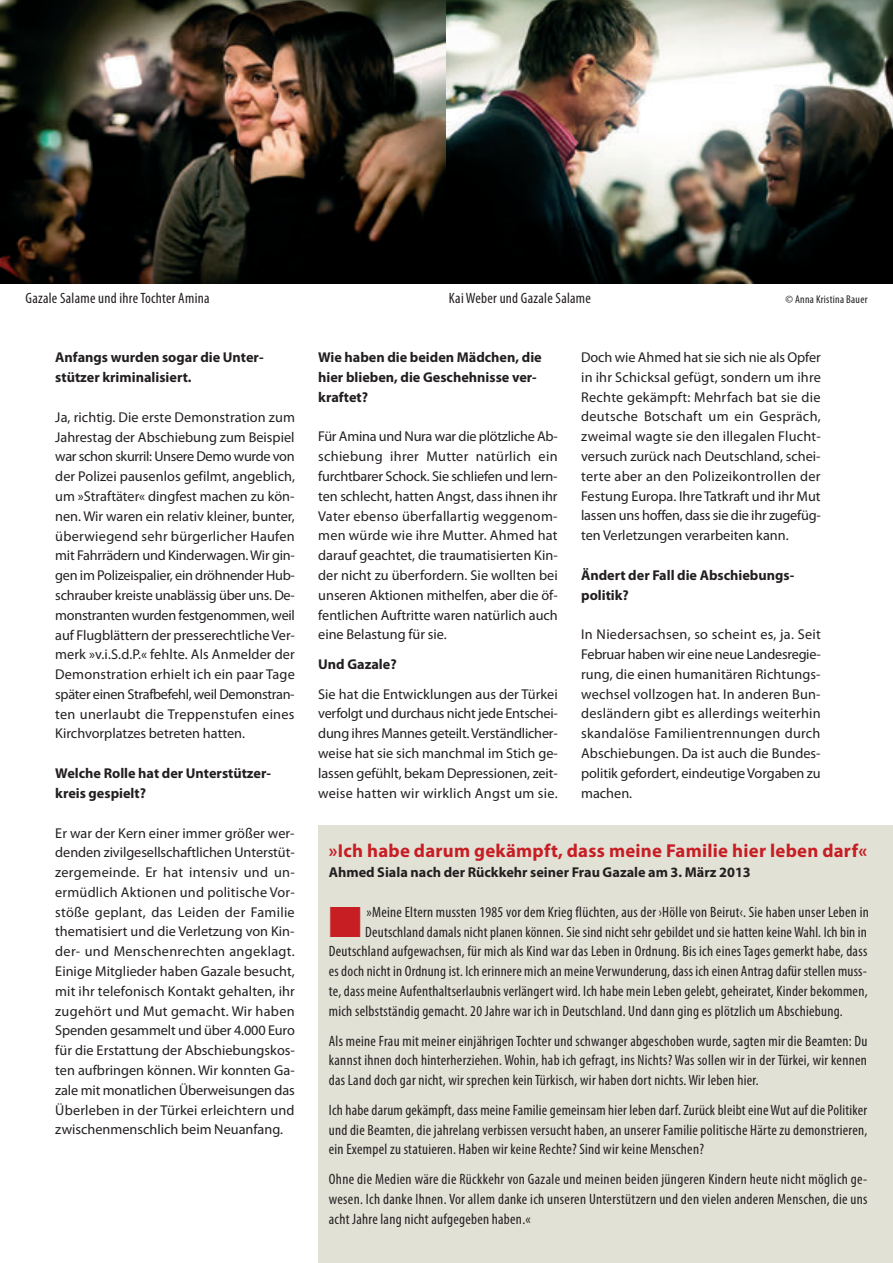
<style>
.page{position:relative;width:893px;height:1263px;background:#fff}
.page>*{position:absolute;margin:0;border:0;box-sizing:border-box;transform-origin:0 0}
.t1{font:43.35px "Zapf Dingbats";color:#c71e24}
.t2{font:700 18.75px "Myriad Pro";letter-spacing:.015em;color:#c71e24}
.t3{font:condensed 15px/19.8px "Myriad Pro";letter-spacing:.02em;color:#231f20;text-align:justify}
.t4{font:14.25px/19.8px "Myriad Pro";color:#231f20;text-align:justify}
.t5{font:700 14.25px/19.8px "Myriad Pro";color:#231f20}
.t6{font:condensed 11.25px "Myriad Pro";letter-spacing:.025em;color:#231f20}
</style>
<div class="page">
<img style="left:0;top:0;width:446px;height:283px">
<img style="left:446px;top:0;width:447px;height:283px">
<div style="left:318px;top:825px;width:575px;height:438px;background:#e2e1d6"></div>
<p class="t3" style="left:26px;top:288px;width:186px">Gazale Salame und ihre Tochter Amina</p>
<p class="t3" style="left:449px;top:288px;width:144px">Kai Weber und Gazale Salame</p>
<p class="t6" style="left:785px;top:292px;width:84px">© Anna Kristina Bauer</p>
<p class="t5" style="left:55px;top:349px;width:210px">Anfangs wurden sogar die Unter - stützer kriminalisiert.</p>
<p class="t4" style="left:55px;top:408px;width:241px">Ja, richtig. Die erste Demonstration zum Jahrestag der Abschiebung zum Beispiel war schon skurril: Unsere Demo wurde von der Polizei pausenlos gefilmt, angeblich, um »Straftäter« dingfest machen zu kön&shy;nen. Wir waren ein relativ kleiner, bunter, überwiegend sehr bürgerlicher Haufen mit Fahrrädern und Kinderwagen. Wir gin&shy;gen im Polizeispalier, ein dröhnender Hub - schrauber kreiste unablässig über uns. De&shy;monstranten wurden festgenommen, weil auf Flugblättern der presserechtliche Ver&shy;merk »v.i.S.d.P.« fehlte. Als Anmelder der Demonstration erhielt ich ein paar Tage später einen Strafbefehl, weil Demonstran&shy;ten unerlaubt die Treppenstufen eines Kirchvorplatzes betreten hatten.</p>
<p class="t5" style="left:55px;top:765px;width:217px">Welche Rolle hat der Unterstützer&shy;kreis gespielt?</p>
<p class="t4" style="left:55px;top:824px;width:241px">Er war der Kern einer immer größer wer - denden zivilgesellschaftlichen Unterstüt&shy;zergemeinde. Er hat intensiv und un - ermüdlich Aktionen und politische Vor&shy;stöße geplant, das Leiden der Familie thematisiert und die Verletzung von Kin&shy;der- und Menschenrechten angeklagt.<br>Einige Mitglieder haben Gazale besucht, mit ihr telefonisch Kontakt gehalten, ihr zugehört und Mut gemacht. Wir haben Spenden gesammelt und über 4.000 Euro für die Erstattung der Abschiebungskos&shy;ten aufbringen können. Wir konnten Ga&shy;zale mit monatlichen Überweisungen das Überleben in der Türkei erleichtern und zwischenmenschlich beim Neuanfang.</p>
<p class="t5" style="left:318px;top:349px;width:225px">Wie haben die beiden Mädchen, die hier blieben, die Geschehnisse ver&shy;kraftet?</p>
<p class="t4" style="left:318px;top:428px;width:241px">Für Amina und Nura war die plötzliche Ab&shy;schiebung ihrer Mutter natürlich ein furchtbarer Schock. Sie schliefen und lern&shy;ten schlecht, hatten Angst, dass ihnen ihr Vater ebenso überfallartig weggenom&shy;men würde wie ihre Mutter. Ahmed hat darauf geachtet, die traumatisierten Kin&shy;der nicht zu überfordern. Sie wollten bei unseren Aktionen mithelfen, aber die öf&shy;fentlichen Auftritte waren natürlich auch eine Belastung für sie.</p>
<p class="t5" style="left:318px;top:655px;width:80px">Und Gazale?</p>
<p class="t4" style="left:318px;top:685px;width:241px">Sie hat die Entwicklungen aus der Türkei verfolgt und durchaus nicht jede Entschei&shy;dung ihres Mannes geteilt. Verständlicher&shy;weise hat sie sich manchmal im Stich ge&shy;lassen gefühlt, bekam Depressionen, zeit&shy;weise hatten wir wirklich Angst um sie.</p>
<p class="t4" style="left:581px;top:349px;width:241px">Doch wie Ahmed hat sie sich nie als Opfer in ihr Schicksal gefügt, sondern um ihre Rechte gekämpft: Mehrfach bat sie die deutsche Botschaft um ein Gespräch, zweimal wagte sie den illegalen Flucht&shy;versuch zurück nach Deutschland, schei&shy;terte aber an den Polizeikontrollen der Festung Europa. Ihre Tatkraft und ihr Mut lassen uns hoffen, dass sie die ihr zugefüg&shy;ten Verletzungen verarbeiten kann.</p>
<p class="t5" style="left:581px;top:566px;width:215px">Ändert der Fall die Abschiebungs&shy;poli tik?</p>
<p class="t4" style="left:581px;top:626px;width:241px">In Niedersachsen, so scheint es, ja. Seit Februar haben wir eine neue Landesregie&shy;rung, die einen humanitären Richtungs&shy;wechsel vollzogen hat. In anderen Bun&shy;desländern gibt es allerdings weiterhin skandalöse Familientrennungen durch Abschiebungen. Da ist auch die Bundes&shy;politik gefordert, eindeutige Vorgaben zu machen.</p>
<h2 class="t2" style="left:329px;top:844px;width:540px">»Ich habe darum gekämpft, dass meine Familie hier leben darf«</h2>
<p class="t5" style="left:329px;top:864px;width:423px">Ahmed Siala nach der Rückkehr seiner Frau Gazale am 3. März 2013</p>
<h1 class="t1" style="left:329px;top:896px;width:34px">■</h1>
<p class="t3" style="left:367px;top:902px;width:504px">»Meine Eltern mussten 1985 vor dem Krieg flüchten, aus der ›Hölle von Beirut‹. Sie haben unser Leben in</p>
<p class="t3" style="left:365px;top:921px;width:503px">Deutschland damals nicht planen können. Sie sind nicht sehr gebildet und sie hatten keine Wahl. Ich bin in</p>
<p class="t3" style="left:329px;top:941px;width:540px">Deutschland aufgewachsen, für mich als Kind war das Leben in Ordnung. Bis ich eines Tages gemerkt habe, dass</p>
<p class="t3" style="left:329px;top:961px;width:540px">es doch nicht in Ordnung ist. Ich erinnere mich an meine Verwunderung, dass ich einen Antrag dafür stellen muss-</p>
<p class="t3" style="left:329px;top:981px;width:540px">te, dass meine Aufenthaltserlaubnis verlängert wird. Ich habe mein Leben gelebt, geheiratet, Kinder bekommen,</p>
<p class="t3" style="left:329px;top:1001px;width:515px">mich selbstständig gemacht. 20 Jahre war ich in Deutschland. Und dann ging es plötzlich um Abschiebung.</p>
<p class="t3" style="left:329px;top:1030px;width:540px">Als meine Frau mit meiner einjährigen Tochter und schwanger abgeschoben wurde, sagten mir die Beamten: Du kannst ihnen doch hinterherziehen. Wohin, hab ich gefragt, ins Nichts? Was sollen wir in der Türkei, wir kennen das Land doch gar nicht, wir sprechen kein Türkisch, wir haben dort nichts. Wir leben hier.</p>
<p class="t3" style="left:329px;top:1100px;width:540px">Ich habe darum gekämpft, dass meine Familie gemeinsam hier leben darf. Zurück bleibt eine Wut auf die Politiker und die Beamten, die jahrelang verbissen versucht haben, an unserer Familie politische Härte zu demonstrieren, ein Exempel zu statuieren. Haben wir keine Rechte? Sind wir keine Menschen?</p>
<p class="t3" style="left:329px;top:1169px;width:540px">Ohne die Medien wäre die Rückkehr von Gazale und meinen beiden jüngeren Kindern heute nicht möglich ge - wesen. Ich danke Ihnen. Vor allem danke ich unseren Unterstützern und den vielen anderen Menschen, die uns acht Jahre lang nicht aufgegeben haben.«</p>
</div>
